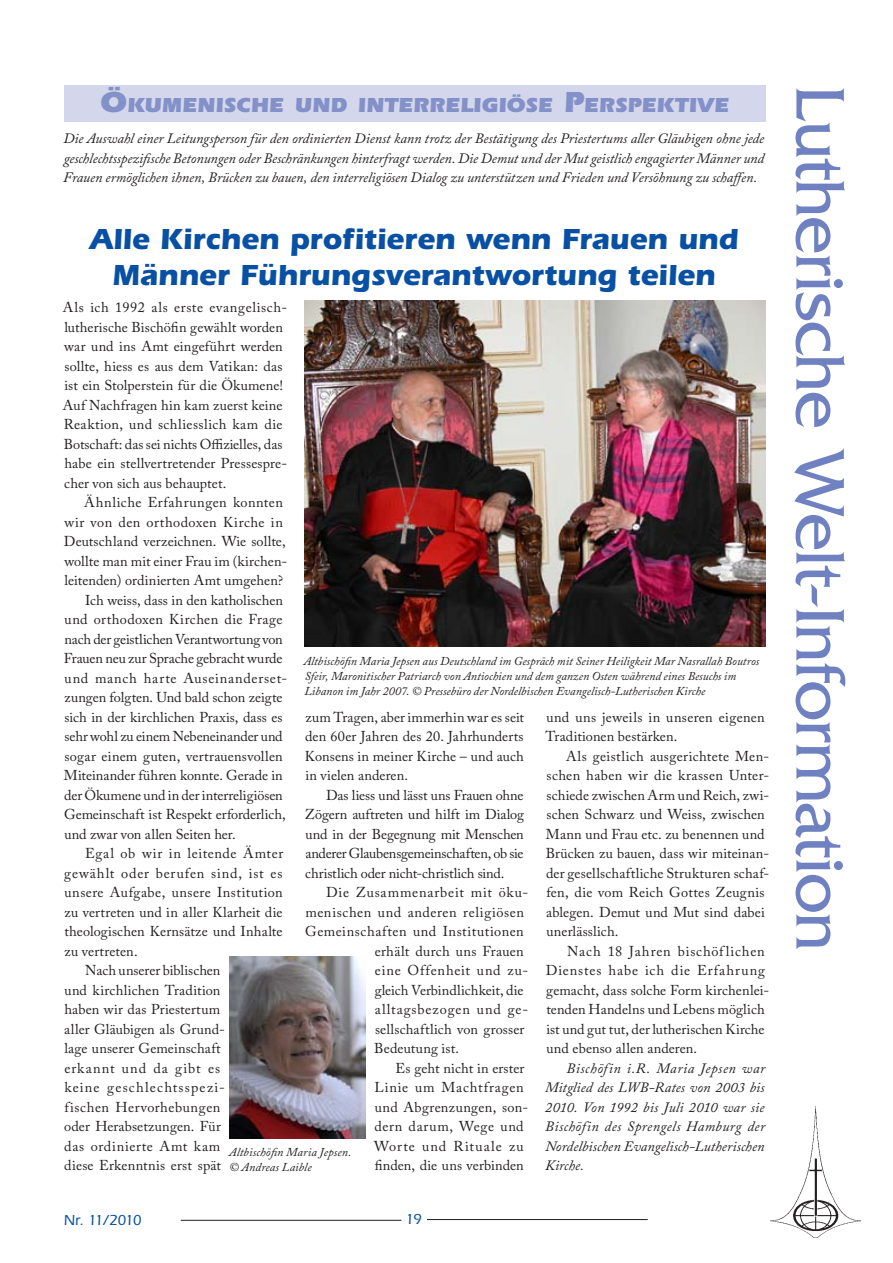
<style>
.page{position:relative;width:893px;height:1263px;background:#fff}
.page>*{position:absolute;margin:0;border:0;box-sizing:border-box;transform-origin:0 0}
.t1{font:72px "Friz Quadrata";letter-spacing:-.02em;color:#6f81c0}
.t2{font:700 30px/36px "Itc Eras";letter-spacing:-.005em;color:#0850a3;text-align:center}
.t3{font:900 21px "Itc Eras";letter-spacing:-.005em;color:#8391c8}
.t4{font:500 15px "Itc Eras";letter-spacing:-.075em;color:#0850a3}
.t5{font:14.25px/19.5px "Adobe Caslon Pro";letter-spacing:.015em;color:#231f20}
.t6{font:italic 14.25px/19.5px "Adobe Caslon Pro";color:#231f20;text-align:justify}
.t7{font:14.25px "Adobe Caslon Pro";letter-spacing:-.005em;color:#231f20}
.t8{font:14.25px "Adobe Caslon Pro";letter-spacing:.055em;color:#231f20}
.t9{font:14.25px "Adobe Caslon Pro";letter-spacing:-.01em;color:#231f20}
.t10{font:14.25px "Adobe Caslon Pro";letter-spacing:.04em;color:#231f20}
.t11{font:14.25px "Adobe Caslon Pro";letter-spacing:-.015em;color:#231f20}
.t12{font:14.25px "Adobe Caslon Pro";letter-spacing:.035em;color:#231f20}
.t13{font:14.25px "Adobe Caslon Pro";letter-spacing:.075em;color:#231f20}
.t14{font:14.25px "Adobe Caslon Pro";letter-spacing:.085em;color:#231f20}
.t15{font:14.25px "Adobe Caslon Pro";letter-spacing:.065em;color:#231f20}
.t16{font:14.25px "Adobe Caslon Pro";letter-spacing:.05em;color:#231f20}
.t17{font:14.25px "Adobe Caslon Pro";letter-spacing:.06em;color:#231f20}
.t18{font:14.25px "Adobe Caslon Pro";letter-spacing:.045em;color:#231f20}
.t19{font:italic 12px/15px "Adobe Caslon Pro";color:#231f20}
.s1{font-size:30px}
</style>
<div class="page">
<hr style="left:181px;top:1220px;width:220px;height:1px;background:#231f20">
<hr style="left:427px;top:1219px;width:221px;height:1px;background:#231f20">
<img style="left:770px;top:1106px;width:91px;height:132px">
<div style="left:64px;top:85px;width:701px;height:37px;background:#d4d7ec"></div>
<img style="left:305px;top:301px;width:460px;height:345px">
<img style="left:230px;top:957px;width:136px;height:181px">
<h3 class="t3" style="left:100px;top:93px;width:631px"><span class="s1">Ö</span>KUMENISCHE UND INTERRELIGIÖSE <span class="s1">P</span>ERSPEKTIVE</h3>
<p class="t6" style="left:63px;top:128px;width:703px">Die Auswahl einer Leitungsperson für den ordinierten Dienst kann trotz der Bestätigung des Priestertums aller Gläubigen ohne jede geschlechtsspezifische Betonungen oder Beschränkungen hinterfragt werden. Die Demut und der Mut geistlich engagierter Männer und Frauen ermöglichen ihnen, Brücken zu bauen, den interreligiösen Dialog zu unterstützen und Frieden und Versöhnung zu schaffen.</p>
<h2 class="t2" style="left:89px;top:221px;width:651px">Alle Kirchen profitieren wenn Frauen und<br>Männer Führungsverantwortung teilen</h2>
<p class="t5" style="left:63px;top:297px;width:226px">Als ich 1992 als erste evangelisch&shy;lutherische Bischöfin gewählt worden war und ins Amt eingeführt werden sollte, hiess es aus dem Vatikan: das ist ein Stolperstein für die Ökumene!<br>Auf Nachfragen hin kam zuerst keine Reaktion, und schliesslich kam die Botschaft: das sei nichts Offizielles, das habe ein stellvertretender Pressespre&shy;cher von sich aus behauptet.</p>
<p class="t12" style="left:84px;top:494px;width:200px">Ähnliche Erfahrungen konnten</p>
<p class="t5" style="left:64px;top:512px;width:220px">wir von den orthodoxen Kirche in</p>
<p class="t5" style="left:64px;top:531px;width:223px">Deutschland verzeichnen. Wie sollte,</p>
<p class="t5" style="left:64px;top:551px;width:224px">wollte man mit einer Frau im (kirchen-</p>
<p class="t5" style="left:64px;top:570px;width:220px">leitenden) ordinierten Amt umgehen?</p>
<p class="t7" style="left:85px;top:591px;width:199px">Ich weiss, dass in den katholischen</p>
<p class="t5" style="left:65px;top:609px;width:220px">und orthodoxen Kirchen die Frage</p>
<p class="t11" style="left:64px;top:630px;width:220px">nach der geistlichen Verantwortung von</p>
<p class="t9" style="left:64px;top:650px;width:220px">Frauen neu zur Sprache gebracht wurde</p>
<p class="t8" style="left:65px;top:669px;width:224px">und manch harte Auseinanderset-</p>
<p class="t9" style="left:65px;top:689px;width:219px">zungen folgten. Und bald schon zeigte</p>
<p class="t5" style="left:65px;top:707px;width:219px">sich in der kirchlichen Praxis, dass es</p>
<p class="t11" style="left:65px;top:728px;width:220px">sehr wohl zu einem Nebeneinander und</p>
<p class="t5" style="left:65px;top:746px;width:220px">sogar einem guten, vertrauensvollen</p>
<p class="t7" style="left:64px;top:767px;width:220px">Miteinander führen konnte. Gerade in</p>
<p class="t9" style="left:64px;top:786px;width:220px">der Ökumene und in der interreligiösen</p>
<p class="t5" style="left:64px;top:804px;width:223px">Gemeinschaft ist Respekt erforderlich,</p>
<p class="t7" style="left:65px;top:825px;width:173px">und zwar von allen Seiten her.</p>
<p class="t10" style="left:85px;top:845px;width:200px">Egal ob wir in leitende Ämter</p>
<p class="t8" style="left:64px;top:864px;width:220px">gewählt oder berufen sind, ist es</p>
<p class="t5" style="left:64px;top:882px;width:220px">unsere Aufgabe, unsere Institution</p>
<p class="t5" style="left:65px;top:902px;width:219px">zu vertreten und in aller Klarheit die</p>
<p class="t5" style="left:64px;top:921px;width:220px">theologischen Kernsätze und Inhalte</p>
<p class="t5" style="left:65px;top:941px;width:75px">zu vertreten.</p>
<p class="t5" style="left:85px;top:960px;width:137px">Nach unserer biblischen</p>
<p class="t5" style="left:65px;top:980px;width:157px">und kirchlichen Tradition</p>
<p class="t5" style="left:64px;top:999px;width:158px">haben wir das Priestertum</p>
<p class="t5" style="left:64px;top:1019px;width:162px">aller Gläubigen als Grund-</p>
<p class="t5" style="left:64px;top:1038px;width:158px">lage unserer Gemeinschaft</p>
<p class="t13" style="left:64px;top:1059px;width:157px">erkannt und da gibt es</p>
<p class="t14" style="left:64px;top:1079px;width:162px">keine geschlechtsspezi-</p>
<p class="t12" style="left:64px;top:1098px;width:158px">fischen Hervorhebungen</p>
<p class="t5" style="left:64px;top:1116px;width:158px">oder Herabsetzungen. Für</p>
<p class="t8" style="left:64px;top:1137px;width:158px">das ordinierte Amt kam</p>
<p class="t5" style="left:64px;top:1155px;width:158px">diese Erkenntnis erst spät</p>
<p class="t19" style="left:304px;top:653px;width:457px">Altbischöfin Maria Jepsen aus Deutschland im Gespräch mit Seiner Heiligkeit Mar Nasrallah Boutros<br>Sfeir, Maronitischer Patriarch von Antiochien und dem ganzen Osten während eines Besuchs im<br>Libanon im Jahr 2007. © Pressebüro der Nordelbischen Evangelisch-Lutherischen Kirche</p>
<p class="t5" style="left:305px;top:707px;width:221px;text-align:justify">zum Tragen, aber immerhin war es seit den 60er Jahren des 20. Jahrhunderts Konsens in meiner Kirche – und auch in vielen anderen.</p>
<p class="t5" style="left:305px;top:785px;width:221px;text-align:justify;text-indent:21px">Das liess und lässt uns Frauen ohne Zögern auftreten und hilft im Dialog und in der Begegnung mit Menschen anderer Glaubensgemeinschaften, ob sie christlich oder nicht-christlich sind.</p>
<p class="t8" style="left:326px;top:884px;width:203px">Die Zusammenarbeit mit öku-</p>
<p class="t10" style="left:305px;top:903px;width:220px">menischen und anderen religiösen</p>
<p class="t10" style="left:305px;top:923px;width:220px">Gemeinschaften und Institutionen</p>
<p class="t5" style="left:375px;top:941px;width:150px">erhält durch uns Frauen</p>
<p class="t16" style="left:375px;top:962px;width:155px">eine Offenheit und zu-</p>
<p class="t7" style="left:375px;top:981px;width:150px">gleich Verbindlichkeit, die</p>
<p class="t15" style="left:375px;top:1001px;width:155px">alltagsbezogen und ge-</p>
<p class="t5" style="left:375px;top:1019px;width:151px">sellschaftlich von grosser</p>
<p class="t5" style="left:374px;top:1038px;width:86px">Bedeutung ist.</p>
<p class="t5" style="left:396px;top:1058px;width:130px">Es geht nicht in erster</p>
<p class="t17" style="left:374px;top:1079px;width:151px">Linie um Machtfragen</p>
<p class="t5" style="left:375px;top:1097px;width:155px">und Abgrenzungen, son-</p>
<p class="t18" style="left:375px;top:1118px;width:151px">dern darum, Wege und</p>
<p class="t13" style="left:374px;top:1137px;width:151px">Worte und Rituale zu</p>
<p class="t5" style="left:375px;top:1155px;width:151px">finden, die uns verbinden</p>
<p class="t5" style="left:545px;top:707px;width:221px">und uns jeweils in unseren eigenen<br>Traditionen bestärken.</p>
<p class="t5" style="left:546px;top:746px;width:225px;text-indent:20px">Als geistlich ausgerichtete Men&shy;schen haben wir die krassen Unter&shy;schiede zwischen Arm und Reich, zwi&shy;schen Schwarz und Weiss, zwischen Mann und Frau etc. zu benennen und Brücken zu bauen, dass wir miteinan&shy;der gesellschaftliche Strukturen schaf&shy;fen, die vom Reich Gottes Zeugnis ablegen. Demut und Mut sind dabei unerlässlich.</p>
<p class="t5" style="left:546px;top:941px;width:225px;text-indent:21px">Nach 18 Jahren bischöflichen Dienstes habe ich die Erfahrung gemacht, dass solche Form kirchenlei&shy;tenden Handelns und Lebens möglich ist und gut tut, der lutherischen Kirche und ebenso allen anderen.</p>
<p class="t6" style="left:545px;top:1058px;width:222px;text-indent:21px">Bischöfin i.R. Maria Jepsen war Mitglied des LWB-Rates von 2003 bis 2010. Von 1992 bis Juli 2010 war sie Bischöfin des Sprengels Hamburg der Nordelbischen Evangelisch-Lutherischen Kirche.</p>
<p class="t19" style="left:229px;top:1144px;width:124px">Altbischöfin Maria Jepsen. © Andreas Laible</p>
<p class="t4" style="left:64px;top:1212px;width:79px">Nr. 11/2010</p>
<p class="t4" style="left:406px;top:1211px;width:16px">19</p>
<h1 class="t1" style="left:860px;top:85px;width:868px;rotate:90deg">Lutherische Welt-Information</h1>
</div>
